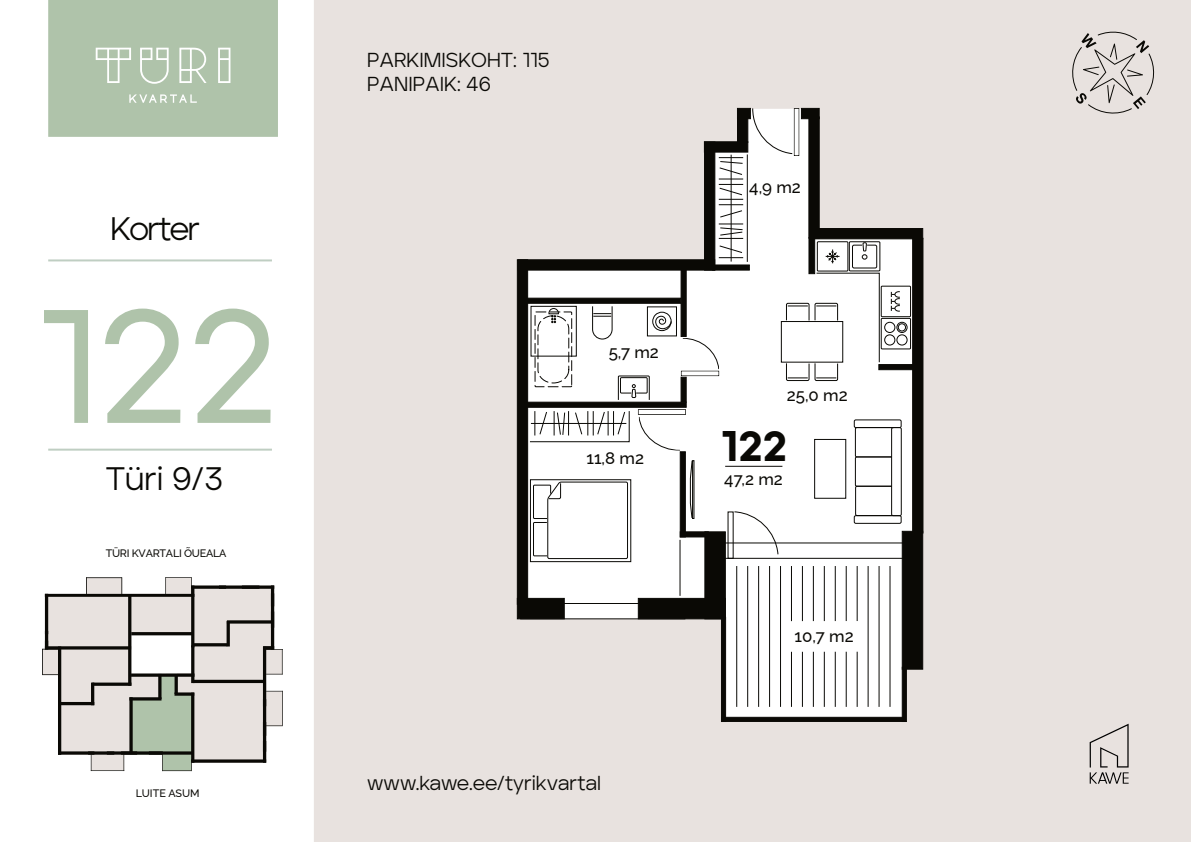
<style>
.page{position:relative;width:1191px;height:842px;background:#fff}
.page>*{position:absolute;margin:0;border:0;box-sizing:border-box;transform-origin:0 0}
.t1{font:500 161.2px "Aventa";color:#afc3aa}
.t2{font:900 42.6px "Aventa";color:#0a0905}
.t3{font:32.4px "Aventa";letter-spacing:-.06em;color:#0a0905}
.t4{font:20.1px/24.1px "Aventa";color:#0a0905}
.t5{font:500 16.8px "Raleway";color:#0a0905}
.t6{font:500 10.8px "Raleway";letter-spacing:-.025em;color:#0a0905}
.t7{font:500 10.8px "Raleway";color:#0a0905}
</style>
<div class="page">
<div style="left:314px;top:0;width:877px;height:842px;background:#e8e2df"></div>
<svg style="left:1072px;top:31px;width:83px;height:83px"></svg>
<div style="left:48px;top:0;width:230px;height:137px;background:#afc3aa"></div>
<svg style="left:129px;top:94px;width:68px;height:9px"></svg>
<svg style="left:179px;top:48px;width:28px;height:35px"></svg>
<svg style="left:96px;top:48px;width:35px;height:35px"></svg>
<svg style="left:140px;top:48px;width:29px;height:36px"></svg>
<svg style="left:218px;top:48px;width:12px;height:35px"></svg>
<svg style="left:48px;top:259px;width:224px;height:3px"></svg>
<svg style="left:48px;top:448px;width:224px;height:3px"></svg>
<svg style="left:42px;top:577px;width:241px;height:194px"></svg>
<svg style="left:1089px;top:724px;width:39px;height:60px"></svg>
<svg style="left:520px;top:239px;width:393px;height:481px;fill:#fff"></svg>
<div style="left:530px;top:479px;width:101px;height:83px;border:1px solid #0a0905"></div>
<svg style="left:533px;top:482px;width:95px;height:77px;background:#f0f0f0"></svg>
<div style="left:692px;top:460px;width:2px;height:59px;border:1px solid #0a0905"></div>
<svg style="left:690px;top:460px;width:2px;height:58px"></svg>
<svg style="left:652px;top:312px;width:19px;height:19px"></svg>
<svg style="left:592px;top:306px;width:20px;height:33px"></svg>
<svg style="left:736px;top:566px;width:1px;height:141px"></svg>
<svg style="left:747px;top:566px;width:1px;height:141px"></svg>
<svg style="left:758px;top:566px;width:1px;height:141px"></svg>
<svg style="left:769px;top:566px;width:1px;height:141px"></svg>
<svg style="left:780px;top:566px;width:1px;height:141px"></svg>
<svg style="left:791px;top:566px;width:1px;height:141px"></svg>
<svg style="left:802px;top:566px;width:1px;height:141px"></svg>
<svg style="left:813px;top:566px;width:1px;height:141px"></svg>
<svg style="left:824px;top:566px;width:1px;height:141px"></svg>
<svg style="left:835px;top:566px;width:1px;height:141px"></svg>
<svg style="left:846px;top:566px;width:1px;height:141px"></svg>
<svg style="left:856px;top:566px;width:1px;height:141px"></svg>
<svg style="left:867px;top:566px;width:1px;height:141px"></svg>
<svg style="left:878px;top:566px;width:1px;height:141px"></svg>
<svg style="left:889px;top:566px;width:1px;height:141px"></svg>
<div style="left:814px;top:439px;width:32px;height:59px;border:1px solid #0a0905"></div>
<svg style="left:854px;top:419px;width:47px;height:104px;background:#e6e6e6"></svg>
<svg style="left:618px;top:376px;width:31px;height:24px"></svg>
<div style="left:531px;top:306px;width:45px;height:50px;border:1px solid #0a0905"></div>
<svg style="left:529px;top:411px;width:100px;height:31px;background:#d9d8d8"></svg>
<svg style="left:679px;top:539px;width:1px;height:57px"></svg>
<svg style="left:534px;top:308px;width:38px;height:79px;background:#e0e0e0"></svg>
<div style="left:787px;top:621px;width:78px;height:31px;background:#fff"></div>
<div style="left:681px;top:371px;width:38px;height:5px;border:1px solid #0a0905"></div>
<svg style="left:639px;top:417px;width:41px;height:34px"></svg>
<svg style="left:682px;top:108px;width:229px;height:272px"></svg>
<div style="left:520px;top:603px;width:165px;height:16px;border:1px solid #0a0905"></div>
<div style="left:720px;top:542px;width:196px;height:17px;border:1px solid #0a0905"></div>
<svg style="left:734px;top:511px;width:44px;height:44px;background:#f1f1f0"></svg>
<div style="left:527px;top:402px;width:159px;height:5px;background:#0a0905"></div>
<div style="left:527px;top:402px;width:159px;height:5px;border:1px solid #0a0905"></div>
<div style="left:680px;top:532px;width:28px;height:5px;background:#0a0905"></div>
<div style="left:526px;top:298px;width:155px;height:5px;background:#0a0905"></div>
<div style="left:526px;top:298px;width:155px;height:6px;border:1px solid #0a0905"></div>
<div style="left:879px;top:365px;width:36px;height:5px;background:#0a0905"></div>
<div style="left:878px;top:364px;width:37px;height:6px;border:1px solid #0a0905"></div>
<div style="left:712px;top:265px;width:37px;height:5px;background:#0a0905"></div>
<div style="left:809px;top:238px;width:5px;height:36px;background:#0a0905"></div>
<div style="left:808px;top:237px;width:7px;height:37px;border:1px solid #0a0905"></div>
<div style="left:681px;top:377px;width:5px;height:25px;background:#0a0905"></div>
<div style="left:681px;top:270px;width:5px;height:66px;background:#0a0905"></div>
<div style="left:680px;top:452px;width:5px;height:85px;background:#0a0905"></div>
<div style="left:680px;top:451px;width:5px;height:86px;border:1px solid #0a0905"></div>
<div style="left:704px;top:142px;width:44px;height:10px;background:#0a0905"></div>
<div style="left:801px;top:108px;width:18px;height:11px;background:#0a0905"></div>
<div style="left:737px;top:108px;width:13px;height:11px;background:#0a0905"></div>
<div style="left:812px;top:228px;width:110px;height:11px;background:#0a0905"></div>
<div style="left:812px;top:228px;width:111px;height:11px;border:1px solid #0a0905"></div>
<div style="left:518px;top:260px;width:196px;height:10px;background:#0a0905"></div>
<div style="left:704px;top:142px;width:11px;height:128px;background:#0a0905"></div>
<div style="left:704px;top:142px;width:11px;height:128px;border:1px solid #0a0905"></div>
<div style="left:737px;top:118px;width:11px;height:24px;background:#0a0905"></div>
<div style="left:737px;top:118px;width:11px;height:25px;border:1px solid #0a0905"></div>
<div style="left:809px;top:117px;width:10px;height:121px;background:#0a0905"></div>
<div style="left:808px;top:117px;width:11px;height:121px;border:1px solid #0a0905"></div>
<div style="left:912px;top:238px;width:11px;height:295px;background:#0a0905"></div>
<div style="left:912px;top:238px;width:11px;height:295px;border:1px solid #0a0905"></div>
<div style="left:517px;top:260px;width:10px;height:344px;background:#0a0905"></div>
<div style="left:517px;top:260px;width:11px;height:344px;border:1px solid #0a0905"></div>
<div style="left:517px;top:598px;width:47px;height:21px;background:#0a0905"></div>
<div style="left:638px;top:598px;width:87px;height:21px;background:#0a0905"></div>
<div style="left:638px;top:598px;width:87px;height:21px;border:1px solid #0a0905"></div>
<div style="left:705px;top:532px;width:20px;height:87px;background:#0a0905"></div>
<div style="left:704px;top:532px;width:21px;height:87px;border:1px solid #0a0905"></div>
<div style="left:902px;top:531px;width:20px;height:138px;background:#0a0905"></div>
<div style="left:902px;top:531px;width:21px;height:138px;border:1px solid #0a0905"></div>
<hr style="left:721px;top:617px;width:4px;height:104px;background:#0a0905">
<div style="left:721px;top:617px;width:5px;height:105px;border:1px solid #0a0905"></div>
<div style="left:902px;top:667px;width:4px;height:55px;border:1px solid #0a0905"></div>
<hr style="left:721px;top:717px;width:183px;height:4px;background:#0a0905">
<div style="left:721px;top:717px;width:183px;height:5px;border:1px solid #0a0905"></div>
<svg style="left:725px;top:466px;width:57px;height:1px"></svg>
<h3 class="t3" style="left:110px;top:208px;width:91px">Korter</h3>
<h1 class="t1" style="left:36px;top:268px;width:243px">122</h1>
<h3 class="t3" style="left:105px;top:458px;width:119px">Türi 9/3</h3>
<p class="t6" style="left:106px;top:544px;width:122px">TÜRI KVARTALI ÕUEALA</p>
<p class="t7" style="left:136px;top:785px;width:65px">LUITE ASUM</p>
<p class="t4" style="left:367px;top:48px;width:184px">PARKIMISKOHT: 115<br>PANIPAIK: 46</p>
<p class="t5" style="left:609px;top:338px;width:52px">5,7 m2</p>
<p class="t5" style="left:586px;top:445px;width:59px">11,8 m2</p>
<p class="t4" style="left:367px;top:770px;width:235px">www.kawe.ee/tyrikvartal</p>
<p class="t5" style="left:749px;top:174px;width:53px">4,9 m2</p>
<p class="t5" style="left:787px;top:382px;width:62px">25,0 m2</p>
<h2 class="t2" style="left:722px;top:419px;width:67px">122</h2>
<p class="t5" style="left:724px;top:465px;width:60px">47,2 m2</p>
<p class="t5" style="left:794px;top:623px;width:61px">10,7 m2</p>
</div>
